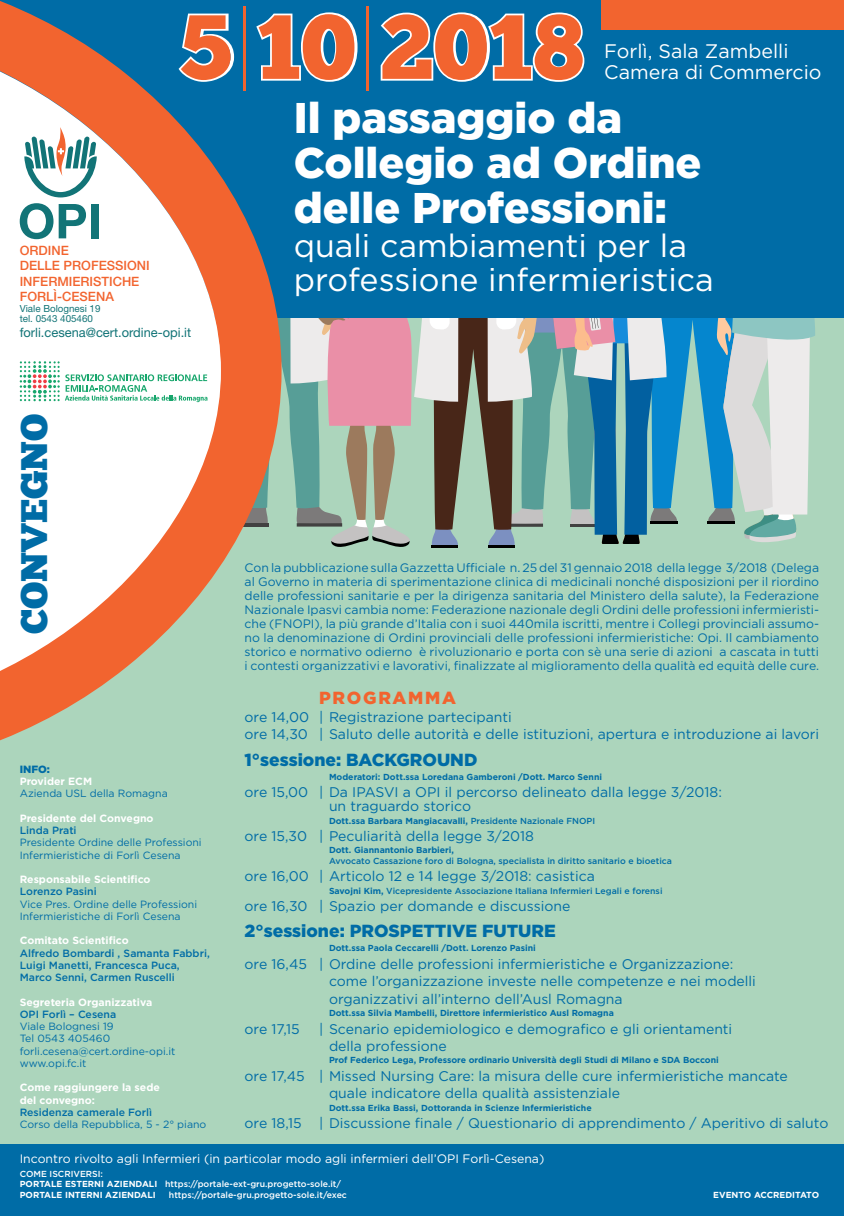
<style>
.page{position:relative;width:844px;height:1216px;background:#fff}
.page>*{position:absolute;margin:0;border:0;box-sizing:border-box;transform-origin:0 0}
.t1{font:90.74px "Chunk Five";color:#f2642f}
.t2{font:900 42.88px/45.1px "Gotham";color:#fff}
.t3{font:36.75px "Chunk Five";color:#006ca6}
.t4{font:32.2px/33.7px "Gotham";color:#fff}
.t5{font:19.6px/21.5px "Gotham";color:#fff}
.t6{font:900 17.5px "Gotham";color:#006ca6}
.t7{font:900 17.5px "Gotham";letter-spacing:.1em;color:#f2642f}
.t8{font:14px/17.5px "Gotham";color:#006ca6}
.t9{font:500 12.86px/15.1px "Helvetica Neue LT Std";color:#f2642f}
.t10{font:12.86px "Helvetica Neue LT Std";color:#127477}
.t11{font:12.25px/14px "Gotham";color:#006ca6;text-align:justify}
.t12{font:12.25px "Gotham";color:#fff}
.t13{font:10.5px/12.2px "Gotham";color:#006ca6}
.t14{font:500 10.5px/12.2px "Gotham";color:#006ca6}
.t15{font:700 10.5px/12.2px "Gotham";color:#fff}
.t16{font:900 10.5px "Gotham";color:#006ca6}
.t17{font:9.8px/9.8px "Helvetica Neue LT Std";color:#127477}
.t18{font:700 8.75px "Gotham";color:#006ca6}
.t19{font:500 8.75px/10.2px "Gotham";color:#fff}
.t20{font:500 8.75px "Gotham";color:#006ca6}
.t21{font:700 8.75px "Gotham";color:#fff}
.s1{font-family:"Gotham";font-weight:200}
.s2{font-weight:500}
.s3{font-weight:700}
</style>
<div class="page">
<div style="left:0;top:0;width:843px;height:319px;background:#006ca6"></div>
<div style="left:0;top:319px;width:843px;height:896px;background:#acd5bc"></div>
<svg style="left:0;top:1px;width:281px;height:740px"></svg>
<svg style="left:0;top:52px;width:221px;height:638px;background:#e3baa8"></svg>
<svg style="left:24px;top:127px;width:73px;height:70px;background:#b2cbc9"></svg>
<svg style="left:20px;top:203px;width:33px;height:36px"></svg>
<svg style="left:59px;top:204px;width:27px;height:34px"></svg>
<div style="left:91px;top:204px;width:7px;height:34px;background:#127477"></div>
<svg style="left:176px;top:12px;width:60px;height:72px"></svg>
<svg style="left:254px;top:11px;width:104px;height:72px"></svg>
<svg style="left:380px;top:12px;width:205px;height:70px"></svg>
<div style="left:601px;top:0;width:242px;height:30px;background:#f2642f"></div>
<svg style="left:20px;top:319px;width:795px;height:230px"></svg>
<div style="left:0;top:1143px;width:843px;height:72px;background:#006ca6"></div>
<h1 class="t1" style="left:179px;top:5px;width:406px">5<span class="s1">|</span>10<span class="s1">|</span>2018</h1>
<h3 class="t5" style="left:604px;top:40px;width:219px">Forlì, Sala Zambelli<br>Camera di Commercio</h3>
<h2 class="t2" style="left:293px;top:95px;width:409px">Il passaggio da<br>Collegio ad Ordine delle Professioni:</h2>
<h3 class="t4" style="left:293px;top:228px;width:421px">quali cambiamenti per la professione infermieristica</h3>
<p class="t9" style="left:20px;top:243px;width:131px">ORDINE<br>DELLE PROFESSIONI<br>INFERMIERISTICHE<br>FORLÌ-CESENA</p>
<p class="t17" style="left:20px;top:303px;width:82px">Viale Bolognesi 19 tel. 0543 405460</p>
<p class="t10" style="left:20px;top:324px;width:173px">forli.cesena@cert.ordine-opi.it</p>
<h3 class="t3" style="left:17px;top:634px;width:222px;rotate:-90deg">CONVEGNO</h3>
<p class="t16" style="left:20px;top:761px;width:32px">INFO:</p>
<p class="t15" style="left:20px;top:775px;width:74px">Provider ECM</p>
<p class="t13" style="left:20px;top:787px;width:149px">Azienda USL della Romagna</p>
<p class="t15" style="left:20px;top:811px;width:135px">Presidente del Convegno</p>
<p class="t14" style="left:20px;top:824px;width:58px">Linda Prati</p>
<p class="t13" style="left:20px;top:836px;width:183px">Presidente Ordine delle Professioni<br>Infermieristiche di Forlì Cesena</p>
<p class="t15" style="left:20px;top:873px;width:132px">Responsabile Scientifico</p>
<p class="t14" style="left:20px;top:885px;width:78px">Lorenzo Pasini</p>
<p class="t13" style="left:20px;top:897px;width:179px">Vice Pres. Ordine delle Professioni<br>Infermieristiche di Forlì Cesena</p>
<p class="t15" style="left:20px;top:934px;width:110px">Comitato Scientifico</p>
<p class="t14" style="left:20px;top:946px;width:191px">Alfredo Bombardi , Samanta Fabbri,<br>Luigi Manetti, Francesca Puca,<br>Marco Senni, Carmen Ruscelli</p>
<p class="t15" style="left:20px;top:995px;width:134px">Segreteria Organizzativa</p>
<p class="t14" style="left:20px;top:1007px;width:98px">OPI Forlì – Cesena</p>
<p class="t13" style="left:20px;top:1020px;width:157px">Viale Bolognesi 19<br>Tel 0543 405460 forli.cesena@cert.ordine-opi.it www.opi.fc.it</p>
<p class="t15" style="left:20px;top:1081px;width:142px">Come raggiungere la sede del convegno:</p>
<p class="t14" style="left:20px;top:1105px;width:134px">Residenza camerale Forlì</p>
<p class="t13" style="left:20px;top:1118px;width:188px">Corso della Repubblica, 5 - 2° piano</p>
<p class="t11" style="left:244px;top:560px;width:576px">Con la pubblicazione sulla Gazzetta Ufficiale n. 25 del 31 gennaio 2018 della legge 3/2018 (Delega al Governo in materia di sperimentazione clinica di medicinali nonché disposizioni per il riordino delle professioni sanitarie e per la dirigenza sanitaria del Ministero della salute), la Federazione Nazionale Ipasvi cambia nome: Federazione nazionale degli Ordini delle professioni infermieristi&shy;che (FNOPI), la più grande d’Italia con i suoi 440mila iscritti, mentre i Collegi provinciali assumo&shy;no la denominazione di Ordini provinciali delle professioni infermieristiche: Opi. Il cambiamento storico e normativo odierno è rivoluzionario e porta con sè una serie di azioni a cascata in tutti i contesti organizzativi e lavorativi, finalizzate al miglioramento della qualità ed equità delle cure.</p>
<p class="t7" style="left:319px;top:686px;width:138px">PROGRAMMA</p>
<p class="t8" style="left:244px;top:708px;width:576px">ore 14,00 | Registrazione partecipanti<br>ore 14,30 | Saluto delle autorità e delle istituzioni, apertura e introduzione ai lavori</p>
<p class="t6" style="left:244px;top:747px;width:234px">1°sessione: BACKGROUND</p>
<p class="t18" style="left:329px;top:771px;width:274px">Moderatori: Dott.ssa Loredana Gamberoni /Dott. Marco Senni</p>
<p class="t8" style="left:329px;top:785px;width:394px;line-height:14px;text-indent:-84px">ore 15,00 | Da IPASVI a OPI il percorso delineato dalla legge 3/2018: un traguardo storico</p>
<p class="t18" style="left:329px;top:815px;width:267px">Dott.ssa Barbara Mangiacavalli, <span class="s2">Presidente Nazionale FNOPI</span></p>
<p class="t8" style="left:244px;top:827px;width:291px">ore 15,30 | Peculiarità della legge 3/2018</p>
<p class="t18" style="left:329px;top:845px;width:126px">Dott. Giannantonio Barbieri,</p>
<p class="t20" style="left:329px;top:855px;width:344px">Avvocato Cassazione foro di Bologna, specialista in diritto sanitario e bioetica</p>
<p class="t8" style="left:244px;top:867px;width:352px">ore 16,00 | Articolo 12 e 14 legge 3/2018: casistica</p>
<p class="t20" style="left:329px;top:884px;width:335px"><span class="s3">Savojni Kim,</span> Vicepresidente Associazione Italiana Infermieri Legali e forensi</p>
<p class="t8" style="left:244px;top:897px;width:327px">ore 16,30 | Spazio per domande e discussione</p>
<p class="t6" style="left:244px;top:919px;width:312px">2°sessione: PROSPETTIVE FUTURE</p>
<p class="t18" style="left:329px;top:943px;width:208px">Dott.ssa Paola Ceccarelli /Dott. Lorenzo Pasini</p>
<p class="t8" style="left:329px;top:954px;width:428px;text-indent:-84px">ore 16,45 | Ordine delle professioni infermieristiche e Organizzazione: come l’organizzazione investe nelle competenze e nei modelli organizzativi all’interno dell’Ausl Romagna</p>
<p class="t18" style="left:329px;top:1007px;width:286px">Dott.ssa Silvia Mambelli, Direttore infermieristico Ausl Romagna</p>
<p class="t8" style="left:244px;top:1019px;width:57px">ore 17,15</p>
<p class="t8" style="left:329px;top:1019px;width:404px;text-indent:-10px">| Scenario epidemiologico e demografico e gli orientamenti della professione</p>
<p class="t18" style="left:329px;top:1055px;width:391px">Prof Federico Lega, Professore ordinario Università degli Studi di Milano e SDA Bocconi</p>
<p class="t8" style="left:329px;top:1066px;width:460px;text-indent:-84px">ore 17,45 | Missed Nursing Care: la misura delle cure infermieristiche mancate quale indicatore della qualità assistenziale</p>
<p class="t18" style="left:329px;top:1102px;width:264px">Dott.ssa Erika Bassi, Dottoranda in Scienze Infermieristiche</p>
<p class="t8" style="left:244px;top:1114px;width:585px">ore 18,15 | Discussione finale / Questionario di apprendimento / Aperitivo di saluto</p>
<p class="t12" style="left:20px;top:1152px;width:526px">Incontro rivolto agli Infermieri (in particolar modo agli infermieri dell’OPI Forlì-Cesena)</p>
<p class="t19" style="left:20px;top:1168px;width:323px">COME ISCRIVERSI:<br><span class="s3">PORTALE ESTERNI AZIENDALI</span> https://portale-ext-gru.progetto-sole.it/<br><span class="s3">PORTALE INTERNI AZIENDALI</span></p>
<p class="t19" style="left:169px;top:1189px;width:179px">https://portale-gru.progetto-sole.it/exec</p>
<p class="t21" style="left:713px;top:1189px;width:107px">EVENTO ACCREDITATO</p>
</div>
